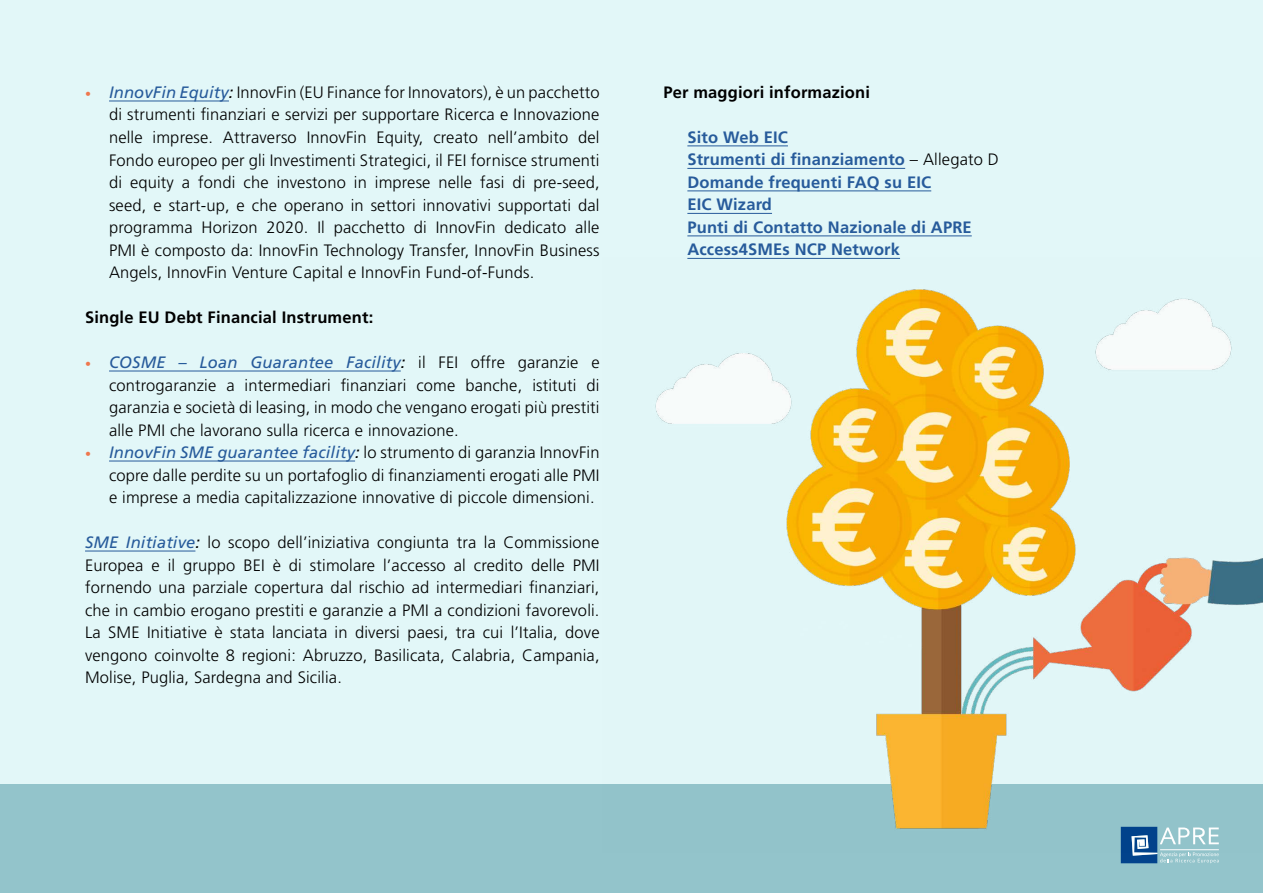
<style>
.page{position:relative;width:1263px;height:893px;background:#e2f7f8}
.page>*{position:absolute;margin:0;border:0;box-sizing:border-box;transform-origin:0 0}
.t1{font:300 16.5px/22.5px "Frutiger";letter-spacing:.01em;color:#000;text-align:justify}
.t2{font:700 16.5px/22.5px "Frutiger";letter-spacing:.01em;color:#275b9b}
.t3{font:700 16.5px "Frutiger";letter-spacing:.01em;color:#000}
.s1{font-size:12px;color:#ef774d}
.s2{font-weight:400;font-style:italic;color:#275b9b}
.s3{font-weight:400;font-style:italic}
.s4{font-weight:300;color:#000}
</style>
<div class="page">
<div style="left:0;top:784px;width:1263px;height:109px;background:#93c4cb"></div>
<svg style="left:1121px;top:853px;width:98px;height:10px"></svg>
<hr style="left:109px;top:101px;width:120px;height:1px;background:#275b9b">
<hr style="left:109px;top:371px;width:292px;height:1px;background:#275b9b">
<hr style="left:109px;top:461px;width:246px;height:1px;background:#275b9b">
<hr style="left:85px;top:551px;width:110px;height:1px;background:#275b9b">
<hr style="left:687px;top:145px;width:101px;height:1px;background:#275b9b">
<hr style="left:687px;top:168px;width:218px;height:1px;background:#275b9b">
<hr style="left:687px;top:190px;width:244px;height:1px;background:#275b9b">
<hr style="left:687px;top:213px;width:85px;height:1px;background:#275b9b">
<hr style="left:687px;top:235px;width:285px;height:1px;background:#275b9b">
<img style="left:655px;top:258px;width:608px;height:595px">
<p class="t1" style="left:109px;top:81px;width:492px;text-indent:-24px"><span class="s1">•</span> <span class="s2">InnovFin Equity</span><span class="s3">:</span> InnovFin (EU Finance for Innovators), è un pacchetto di strumenti finanziari e servizi per supportare Ricerca e Innovazione nelle imprese. Attraverso InnovFin Equity, creato nell’ambito del Fondo europeo per gli Investimenti Strategici, il FEI fornisce strumenti di equity a fondi che investono in imprese nelle fasi di pre-seed, seed, e start-up, e che operano in settori innovativi supportati dal programma Horizon 2020. Il pacchetto di InnovFin dedicato alle PMI è composto da: InnovFin Technology Transfer, InnovFin Business Angels, InnovFin Venture Capital e InnovFin Fund-of-Funds.</p>
<p class="t3" style="left:85px;top:308px;width:290px">Single EU Debt Financial Instrument:</p>
<p class="t1" style="left:109px;top:351px;width:492px;text-indent:-24px"><span class="s1">•</span> <span class="s2">COSME – Loan Guarantee Facility</span><span class="s3">:</span> il FEI offre garanzie e controgaranzie a intermediari finanziari come banche, istituti di garanzia e società di leasing, in modo che vengano erogati più prestiti alle PMI che lavorano sulla ricerca e innovazione.</p>
<p class="t1" style="left:109px;top:441px;width:492px;text-indent:-24px"><span class="s1">•</span> <span class="s2">InnovFin SME guarantee facility</span><span class="s3">:</span> lo strumento di garanzia InnovFin copre dalle perdite su un portafoglio di finanziamenti erogati alle PMI e imprese a media capitalizzazione innovative di piccole dimensioni.</p>
<p class="t1" style="left:85px;top:531px;width:516px"><span class="s2">SME Initiative</span><span class="s3">:</span> lo scopo dell’iniziativa congiunta tra la Commissione Europea e il gruppo BEI è di stimolare l’accesso al credito delle PMI fornendo una parziale copertura dal rischio ad intermediari finanziari, che in cambio erogano prestiti e garanzie a PMI a condizioni favorevoli.<br>La SME Initiative è stata lanciata in diversi paesi, tra cui l’Italia, dove vengono coinvolte 8 regioni: Abruzzo, Basilicata, Calabria, Campania, Molise, Puglia, Sardegna and Sicilia.</p>
<p class="t3" style="left:663px;top:82px;width:208px">Per maggiori informazioni</p>
<p class="t2" style="left:687px;top:126px;width:313px">Sito Web EIC<br>Strumenti di finanziamento <span class="s4">– Allegato D<br></span>Domande frequenti FAQ su EIC<br>EIC Wizard<br>Punti di Contatto Nazionale di APRE<br>Access4SMEs NCP Network</p>
</div>
